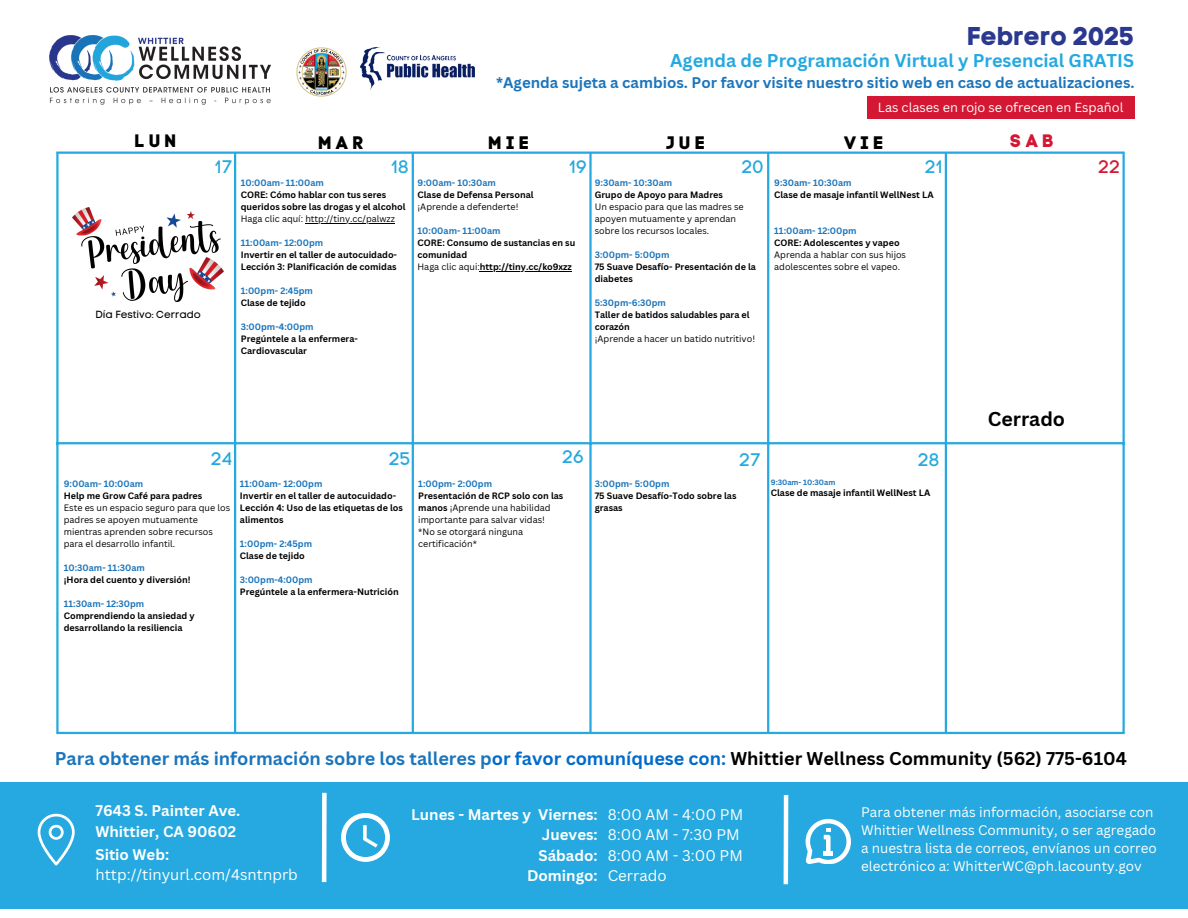
<style>
.page{position:relative;width:1188px;height:918px;background:#fff}
.page>*{position:absolute;margin:0;border:0;box-sizing:border-box;transform-origin:0 0}
.t1{font:25.5px "Code Pro Bold LC";color:#2b3890}
.t2{font:700 19.5px "Canva Sans";color:#000}
.t3{font:700 18px "Canva Sans";color:#1b75bc}
.t4{font:700 18px "Canva Sans";color:#25a9e0}
.t5{font:18px "Code Pro Normal LC";color:#25a9e0}
.t6{font:18px "Code Pro Bold LC";letter-spacing:.235em;color:#000}
.t7{font:18px "Code Pro Bold LC";color:#d41833}
.t8{font:18px "Code Pro Normal LC";color:#d41833}
.t9{font:15px/20.2px "Canva Sans";color:#fff}
.t10{font:700 15px/20.2px "Canva Sans";color:#fff}
.t11{font:700 15px "Canva Sans";color:#1b75bc}
.t12{font:13.5px/18px "Canva Sans";color:#fff}
.t13{font:12.75px "Canva Sans";color:#fff}
.t14{font:10.35px "Code Pro Normal LC";color:#000}
.t15{font:700 9px/12px "Canva Sans";color:#000}
.t16{font:9px/12px "Canva Sans";color:#000}
.t17{font:700 9px "Canva Sans";color:#1b75bc}
.t18{font:700 7.5px "Canva Sans";color:#1b75bc}
.s1{font-weight:400}
.s2{font-weight:700}
.s3{color:#006bcb}
.s4{color:#000}
</style>
<div class="page">
<hr style="left:56px;top:154px;width:3px;height:578px;background:#25a9e0">
<hr style="left:234px;top:154px;width:2px;height:578px;background:#25a9e0">
<hr style="left:412px;top:154px;width:2px;height:578px;background:#25a9e0">
<hr style="left:589px;top:154px;width:3px;height:578px;background:#25a9e0">
<hr style="left:767px;top:154px;width:2px;height:578px;background:#25a9e0">
<hr style="left:945px;top:154px;width:2px;height:578px;background:#25a9e0">
<hr style="left:1122px;top:154px;width:3px;height:578px;background:#25a9e0">
<hr style="left:56px;top:152px;width:1069px;height:2px;background:#25a9e0">
<hr style="left:56px;top:442px;width:1069px;height:2px;background:#25a9e0">
<hr style="left:56px;top:732px;width:1069px;height:2px;background:#25a9e0">
<img style="left:360px;top:48px;width:115px;height:42px">
<img style="left:297px;top:47px;width:49px;height:50px">
<div style="left:0;top:782px;width:1188px;height:127px;background:#25a9e0"></div>
<svg style="left:38px;top:814px;width:37px;height:52px"></svg>
<div style="left:322px;top:793px;width:5px;height:89px;background:#fff"></div>
<svg style="left:341px;top:813px;width:48px;height:48px"></svg>
<hr style="left:784px;top:795px;width:4px;height:89px;background:#fff">
<svg style="left:806px;top:819px;width:45px;height:45px"></svg>
<img style="left:49px;top:36px;width:222px;height:68px">
<div style="left:868px;top:97px;width:267px;height:22px;background:#d41833"></div>
<hr style="left:305px;top:223px;width:90px;height:1px;background:#000">
<img style="left:73px;top:207px;width:151px;height:95px">
<hr style="left:480px;top:271px;width:92px;height:1px;background:#000">
<p class="t1" style="left:967px;top:21px;width:169px">Febrero 2025</p>
<p class="t4" style="left:670px;top:47px;width:466px">Agenda de Programación Virtual y Presencial GRATIS</p>
<p class="t11" style="left:496px;top:72px;width:640px">*Agenda sujeta a cambios. Por favor visite nuestro sitio web en caso de actualizaciones.</p>
<p class="t13" style="left:878px;top:98px;width:247px">Las clases en rojo se ofrecen en Español</p>
<h2 class="t6" style="left:135px;top:129px;width:43px">LUN</h2>
<h2 class="t6" style="left:318px;top:132px;width:47px">MAR</h2>
<h2 class="t6" style="left:488px;top:132px;width:42px">MIE</h2>
<h2 class="t6" style="left:666px;top:132px;width:40px">JUE</h2>
<h2 class="t6" style="left:844px;top:132px;width:41px">VIE</h2>
<h2 class="t7" style="left:1010px;top:129px;width:45px">SAB</h2>
<p class="t14" style="left:95px;top:308px;width:107px">Día Festivo: Cerrado</p>
<p class="t5" style="left:215px;top:156px;width:19px">17</p>
<p class="t5" style="left:391px;top:156px;width:19px">18</p>
<p class="t5" style="left:569px;top:156px;width:19px">19</p>
<p class="t5" style="left:742px;top:156px;width:24px">20</p>
<p class="t5" style="left:925px;top:156px;width:19px">21</p>
<p class="t8" style="left:1098px;top:156px;width:23px">22</p>
<p class="t17" style="left:241px;top:177px;width:85px">10:00am- 11:00am</p>
<p class="t15" style="left:241px;top:189px;width:166px">CORE: Cómo hablar con tus seres queridos sobre las drogas y el alcohol</p>
<p class="t16" style="left:241px;top:213px;width:156px">Haga clic aquí: http://tiny.cc/palwzz</p>
<p class="t17" style="left:241px;top:237px;width:84px">11:00am- 12:00pm</p>
<p class="t15" style="left:241px;top:249px;width:158px">Invertir en el taller de autocuidado-<br>Lección 3: Planificación de comidas</p>
<p class="t17" style="left:241px;top:285px;width:74px">1:00pm- 2:45pm</p>
<p class="t15" style="left:241px;top:297px;width:66px">Clase de tejido</p>
<p class="t17" style="left:241px;top:321px;width:74px">3:00pm-4:00pm</p>
<p class="t15" style="left:241px;top:333px;width:119px">Pregúntele a la enfermera-<br>Cardiovascular</p>
<p class="t17" style="left:418px;top:177px;width:80px">9:00am- 10:30am</p>
<p class="t15" style="left:418px;top:189px;width:118px">Clase de Defensa Personal</p>
<p class="t16" style="left:418px;top:201px;width:102px">¡Aprende a defenderte!</p>
<p class="t17" style="left:418px;top:225px;width:85px">10:00am- 11:00am</p>
<p class="t15" style="left:418px;top:237px;width:159px">CORE: Consumo de sustancias en su comunidad</p>
<h3 class="t15" style="left:418px;top:261px;width:156px"><span class="s1">Haga clic aqui:</span>http://tiny.cc/ko9xzz</h3>
<p class="t17" style="left:595px;top:177px;width:79px">9:30am- 10:30am</p>
<p class="t15" style="left:595px;top:189px;width:130px">Grupo de Apoyo para Madres</p>
<p class="t16" style="left:595px;top:201px;width:151px">Un espacio para que las madres se apoyen mutuamente y aprendan sobre los recursos locales.</p>
<p class="t17" style="left:595px;top:249px;width:76px">3:00pm- 5:00pm</p>
<p class="t15" style="left:595px;top:261px;width:163px">75 Suave Desafío- Presentación de la diabetes</p>
<p class="t17" style="left:595px;top:297px;width:73px">5:30pm-6:30pm</p>
<p class="t15" style="left:595px;top:309px;width:156px">Taller de batidos saludables para el corazón</p>
<p class="t16" style="left:595px;top:333px;width:162px">¡Aprende a hacer un batido nutritivo!</p>
<p class="t17" style="left:774px;top:177px;width:79px">9:30am- 10:30am</p>
<p class="t15" style="left:774px;top:189px;width:161px">Clase de masaje infantil WellNest LA</p>
<p class="t17" style="left:774px;top:225px;width:84px">11:00am- 12:00pm</p>
<p class="t15" style="left:774px;top:237px;width:127px">CORE: Adolescentes y vapeo</p>
<p class="t16" style="left:774px;top:249px;width:133px">Aprenda a hablar con sus hijos adolescentes sobre el vapeo.</p>
<p class="t5" style="left:211px;top:447px;width:23px">24</p>
<p class="t5" style="left:389px;top:447px;width:23px">25</p>
<p class="t5" style="left:562px;top:446px;width:24px">26</p>
<p class="t5" style="left:739px;top:449px;width:23px">27</p>
<p class="t5" style="left:918px;top:449px;width:23px">28</p>
<h5 class="t2" style="left:988px;top:405px;width:79px">Cerrado</h5>
<p class="t17" style="left:64px;top:477px;width:81px">9:00am- 10:00am</p>
<p class="t15" style="left:64px;top:489px;width:140px">Help me Grow Café para padres</p>
<p class="t16" style="left:64px;top:501px;width:168px">Este es un espacio seguro para que los padres se apoyen mutuamente mientras aprenden sobre recursos para el desarrollo infantil.</p>
<p class="t17" style="left:64px;top:561px;width:83px">10:30am- 11:30am</p>
<p class="t15" style="left:64px;top:573px;width:128px">¡Hora del cuento y diversión!</p>
<p class="t17" style="left:64px;top:597px;width:82px">11:30am- 12:30pm</p>
<p class="t15" style="left:64px;top:609px;width:132px">Comprendiendo la ansiedad y desarrollando la resiliencia</p>
<p class="t17" style="left:240px;top:477px;width:84px">11:00am- 12:00pm</p>
<p class="t15" style="left:240px;top:489px;width:165px">Invertir en el taller de autocuidado-<br>Lección 4: Uso de las etiquetas de los alimentos</p>
<p class="t17" style="left:240px;top:537px;width:74px">1:00pm- 2:45pm</p>
<p class="t15" style="left:240px;top:549px;width:66px">Clase de tejido</p>
<p class="t17" style="left:240px;top:573px;width:74px">3:00pm-4:00pm</p>
<p class="t15" style="left:240px;top:585px;width:160px">Pregúntele a la enfermera-Nutrición</p>
<p class="t17" style="left:418px;top:477px;width:75px">1:00pm- 2:00pm</p>
<p class="t16" style="left:418px;top:489px;width:147px"><span class="s2">Presentación de RCP solo con las manos</span> ¡Aprende una habilidad importante para salvar vidas!</p>
<p class="t16" style="left:418px;top:525px;width:106px">*No se otorgará ninguna certificación*</p>
<p class="t17" style="left:595px;top:477px;width:76px">3:00pm- 5:00pm</p>
<p class="t15" style="left:595px;top:489px;width:143px">75 Suave Desafío-Todo sobre las grasas</p>
<p class="t18" style="left:771px;top:477px;width:66px">9:30am- 10:30am</p>
<h4 class="t15" style="left:771px;top:487px;width:161px">Clase de masaje infantil WellNest LA</h4>
<h6 class="t3" style="left:55px;top:746px;width:1074px">Para obtener más información sobre los talleres p<span class="s3">or favor comuníquese con:</span> <span class="s4">Whittier Wellness Community (562) 775-6104</span></h6>
<p class="t10" style="left:95px;top:800px;width:146px">7643 S. Painter Ave.<br>Whittier, CA 90602</p>
<p class="t9" style="left:95px;top:844px;width:204px"><span class="s2">Sitio Web: </span>http://tinyurl.com/4sntnprb</p>
<p class="t10" style="left:411px;top:804px;width:188px;text-align:right">Lunes - Martes y Viernes:<br>Jueves:<br>Sábado:<br>Domingo:</p>
<h1 class="t9" style="left:608px;top:804px;width:137px">8:00 AM - 4:00 PM<br>8:00 AM - 7:30 PM<br>8:00 AM - 3:00 PM<br>Cerrado</h1>
<h3 class="t12" style="left:861px;top:803px;width:297px">Para obtener más información, asociarse con Whittier Wellness Community, o ser agregado a nuestra lista de correos, envíanos un correo electrónico a: WhitterWC@ph.lacounty.gov</h3>
</div>
